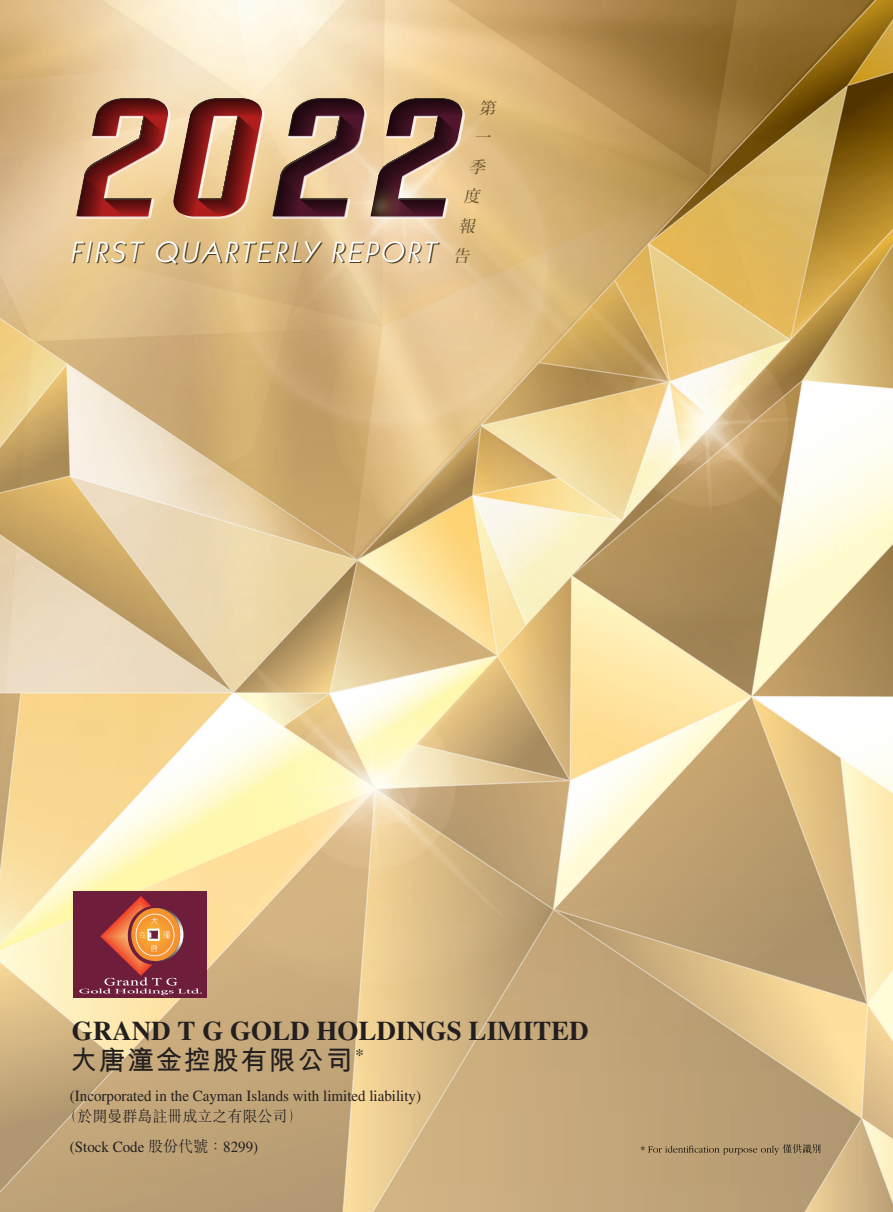
<style>
.page{position:relative;width:893px;height:1212px;background:#fff}
.page>*{position:absolute;margin:0;border:0;box-sizing:border-box;transform-origin:0 0}
.t1{font:italic 29.55px "ITC Kabel Std";color:#4c3d1f}
.t2{font:700 27px "Times LT Std";color:#231f20}
.t3{font:700 27px "M Hei HK";letter-spacing:.05em;color:#231f20}
.t4{font:italic 500 16.2px "Ryo Disp Plus N";color:#5d4826}
.t5{font:15.6px "Times LT Std";color:#231f20}
.t6{font:300 15.6px "M Sung HK";color:#231f20}
.t7{font:9.9px "Times LT Std";color:#030303}
.s1{font-family:"M Sung HK";font-weight:300}
</style>
<div class="page">
<img style="left:0;top:0;width:893px;height:1212px">
<svg style="left:648px;top:1144px;width:173px;height:11px;background:#a08964"></svg>
<svg style="left:72px;top:1109px;width:3px;height:14px"></svg>
<svg style="left:290px;top:1109px;width:2px;height:14px"></svg>
<div style="left:74px;top:891px;width:133px;height:107px;background:#6e1e3b"></div>
<svg style="left:79px;top:896px;width:123px;height:99px"></svg>
<svg style="left:76px;top:98px;width:189px;height:121px;background:#b0755e"></svg>
<svg style="left:272px;top:98px;width:193px;height:157px;background:#ae8f76"></svg>
<h1 class="t1" style="left:71px;top:235px;width:373px">FIRST QUARTERLY REPORT</h1>
<p class="t4" style="left:479px;top:98px;width:21px">第</p>
<p class="t4" style="left:474px;top:127px;width:21px">一</p>
<p class="t4" style="left:469px;top:157px;width:21px">季</p>
<p class="t4" style="left:464px;top:186px;width:21px">度</p>
<p class="t4" style="left:458px;top:216px;width:21px">報</p>
<p class="t4" style="left:453px;top:245px;width:21px">告</p>
<h2 class="t2" style="left:72px;top:1015px;width:518px">GRAND T G GOLD HOLDINGS LIMITED</h2>
<h2 class="t3" style="left:70px;top:1041px;width:295px">大唐潼金控股有限公司<sup>*</sup></h2>
<p class="t6" style="left:77px;top:1105px;width:212px">於開曼群島註冊成立之有限公司</p>
<p class="t5" style="left:70px;top:1087px;width:353px">(Incorporated in the Cayman Islands with limited liability)</p>
<p class="t5" style="left:70px;top:1138px;width:190px">(Stock Code <span class="s1">股份代號：</span>8299)</p>
<p class="t7" style="left:640px;top:1143px;width:6px">*</p>
</div>
